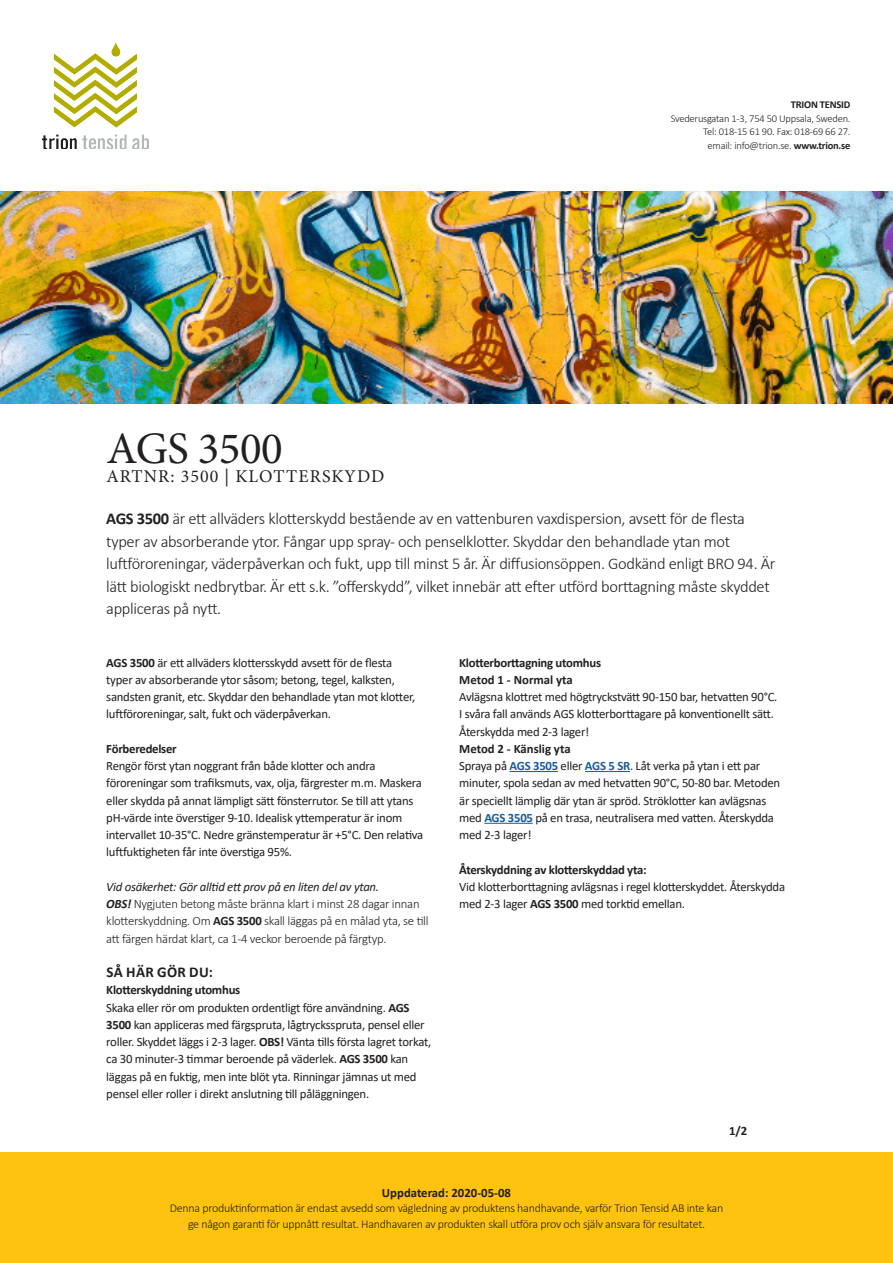
<style>
.page{position:relative;width:893px;height:1263px;background:#fff}
.page>*{position:absolute;margin:0;border:0;box-sizing:border-box;transform-origin:0 0}
.Rubrik{font:45px "Minion Pro";letter-spacing:-.01em;color:#231f20}
.Rubrik-2{font:18px "Minion Pro";letter-spacing:.06em;color:#231f20}
.Ingress{font:300 16.5px/22.5px "Calibri";letter-spacing:-.02em;color:#231f20}
.Rubrik_2{font:700 15px "Calibri";letter-spacing:.02em;color:#231f20}
.Brödtext{font:12.75px/17.2px "Calibri";letter-spacing:-.02em;color:#231f20}
.Brödtext-2{font:300 12.75px/17.2px "Calibri";letter-spacing:-.02em;color:#231f20}
.Rubrik_3{font:700 12.75px "Calibri";letter-spacing:-.02em;color:#231f20}
.Rubrik_3-2{font:12.75px/17.2px "Calibri";letter-spacing:-.02em;color:#231f20}
.Brödtext-3{font:italic 12.75px "Calibri";letter-spacing:-.02em;color:#231f20}
.Rubrik_4{font:700 12.75px "Calibri";color:#231f20}
.Rubrik_3-3{font:700 12.75px "Calibri";color:#231f20}
.t1{font:300 12px/15.8px "Calibri";letter-spacing:-.02em;color:#231f20;text-align:center}
.t2{font:300 10.5px "Calibri";letter-spacing:-.02em;color:#231f20}
.t3{font:700 10.5px "Calibri";letter-spacing:-.02em;color:#231f20}
.s1{font-weight:700}
.s2{font-weight:700;font-style:italic}
.s3{font-weight:700;color:#175d9e}
</style>
<div class="page">
<div style="left:0;top:1152px;width:893px;height:111px;background:#fec210"></div>
<img style="left:0;top:191px;width:893px;height:213px">
<img style="left:43px;top:43px;width:106px;height:106px">
<hr style="left:510px;top:771px;width:48px;height:1px;background:#175d9e">
<hr style="left:585px;top:771px;width:45px;height:1px;background:#175d9e">
<hr style="left:484px;top:823px;width:49px;height:1px;background:#175d9e">
<p class="t3" style="left:791px;top:97px;width:61px">TRION TENSID</p>
<p class="t2" style="left:671px;top:112px;width:181px">Svederusgatan 1-3, 754 50 Uppsala, Sweden.</p>
<p class="t2" style="left:703px;top:125px;width:149px">Tel: 018-15 61 90. Fax: 018-69 66 27.</p>
<p class="t2" style="left:708px;top:139px;width:144px">email: info@trion.se. <span class="s1">www.trion.se</span></p>
<p class="Rubrik" style="left:107px;top:418px;width:178px">AGS 3500</p>
<p class="Rubrik-2" style="left:106px;top:465px;width:280px">ARTNR: 3500 | KLOTTERSKYDD</p>
<p class="Ingress" style="left:106px;top:507px;width:671px"><span class="s1">AGS 3500</span> är ett allväders klotterskydd bestående av en vattenburen vaxdispersion, avsett för de flesta typer av absorberande ytor. Fångar upp spray- och penselklotter. Skyddar den behandlade ytan mot luftföroreningar, väderpåverkan och fukt, upp till minst 5 år. Är diffusionsöppen. Godkänd enligt BRO 94. Är lätt biologiskt nedbrytbar. Är ett s.k. ”offerskydd”, vilket innebär att efter utförd borttagning måste skyddet appliceras på nytt.</p>
<p class="Brödtext" style="left:106px;top:653px;width:311px"><span class="s1">AGS 3500</span> är ett allväders klottersskydd avsett för de flesta typer av absorberande ytor såsom; betong, tegel, kalksten, sandsten granit, etc. Skyddar den behandlade ytan mot klotter, luftföroreningar, salt, fukt och väderpåverkan.</p>
<p class="Rubrik_3" style="left:106px;top:739px;width:72px">Förberedelser</p>
<p class="Brödtext" style="left:106px;top:757px;width:318px">Rengör först ytan noggrant från både klotter och andra föroreningar som trafiksmuts, vax, olja, färgrester m.m. Maskera eller skydda på annat lämpligt sätt fönsterrutor. Se till att ytans pH-värde inte överstiger 9-10. Idealisk yttemperatur är inom intervallet 10-35°C. Nedre gränstemperatur är +5°C. Den relativa luftfuktigheten får inte överstiga 95%.</p>
<p class="Brödtext-3" style="left:106px;top:878px;width:274px">Vid osäkerhet: Gör alltid ett prov på en liten del av ytan.</p>
<p class="Brödtext-2" style="left:106px;top:895px;width:324px"><span class="s2">OBS!</span> Nygjuten betong måste bränna klart i minst 28 dagar innan klotterskyddning. Om <span class="s1">AGS 3500</span> skall läggas på en målad yta, se till att färgen härdat klart, ca 1-4 veckor beroende på färgtyp.</p>
<p class="Rubrik_2" style="left:107px;top:961px;width:108px">SÅ HÄR GÖR DU:</p>
<p class="Rubrik_3" style="left:106px;top:981px;width:136px">Klotterskyddning utomhus</p>
<p class="Brödtext" style="left:106px;top:998px;width:327px">Skaka eller rör om produkten ordentligt före användning. <span class="s1">AGS<br>3500</span> kan appliceras med färgspruta, lågtrycksspruta, pensel eller roller. Skyddet läggs i 2-3 lager. <span class="s1">OBS!</span> Vänta tills första lagret torkat,</p>
<p class="Brödtext" style="left:106px;top:1050px;width:312px">ca 30 minuter-3 timmar beroende på väderlek. <span class="s1">AGS 3500</span> kan läggas på en fuktig, men inte blöt yta. Rinningar jämnas ut med pensel eller roller i direkt anslutning till påläggningen.</p>
<p class="Rubrik_3" style="left:459px;top:653px;width:143px">Klotterborttagning utomhus</p>
<p class="Rubrik_4" style="left:459px;top:670px;width:115px">Metod 1 - Normal yta</p>
<p class="Brödtext" style="left:459px;top:688px;width:320px">Avlägsna klottret med högtryckstvätt 90-150 bar, hetvatten 90°C.<br>I svåra fall används AGS klotterborttagare på konventionellt sätt.<br>Återskydda med 2-3 lager!</p>
<p class="Rubrik_4" style="left:459px;top:739px;width:113px">Metod 2 - Känslig yta</p>
<p class="Brödtext" style="left:459px;top:757px;width:322px">Spraya på <span class="s3">AGS 3505</span> eller <span class="s3">AGS 5 SR</span>. Låt verka på ytan i ett par minuter, spola sedan av med hetvatten 90°C, 50-80 bar. Metoden är speciellt lämplig där ytan är spröd. Ströklotter kan avlägsnas med <span class="s3">AGS 3505</span> på en trasa, neutralisera med vatten. Återskydda med 2-3 lager!</p>
<p class="Rubrik_3" style="left:459px;top:860px;width:189px">Återskyddning av klotterskyddad yta:</p>
<p class="Rubrik_3-2" style="left:459px;top:878px;width:327px">Vid klotterborttagning avlägsnas i regel klotterskyddet. Återskydda med 2-3 lager <span class="s1">AGS 3500</span> med torktid emellan.</p>
<p class="Rubrik_3" style="left:729px;top:1122px;width:19px">1/2</p>
<p class="Rubrik_3-3" style="left:382px;top:1183px;width:131px">Uppdaterad: 2020-05-08</p>
<p class="t1" style="left:170px;top:1200px;width:555px">Denna produktinformation är endast avsedd som vägledning av produktens handhavande, varför Trion Tensid AB inte kan ge någon garanti för uppnått resultat. Handhavaren av produkten skall utföra prov och själv ansvara för resultatet.</p>
</div>
